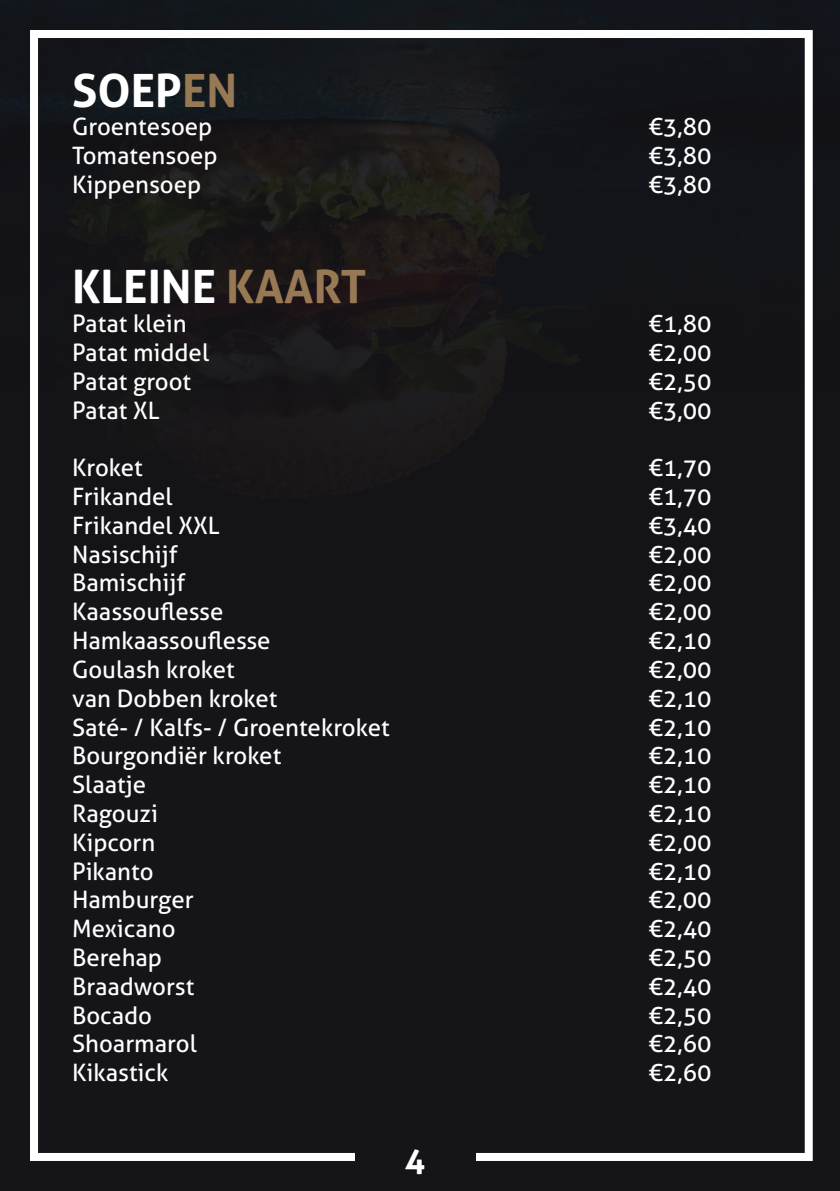
<style>
.page{position:relative;width:840px;height:1191px;background:#fff}
.page>*{position:absolute;margin:0;border:0;box-sizing:border-box;transform-origin:0 0}
.t1{font:700 46px "Aller";color:#fff}
.t2{font:700 34px "Aller";color:#fff}
.t3{font:24px "Aller";color:#fff}
.s1{color:#987955}
</style>
<div class="page">
<div style="left:0;top:0;width:839px;height:1191px;background:#151418"></div>
<div style="left:30px;top:30px;width:782px;height:1131px;border:8px solid #fff"></div>
<div style="left:354px;top:1147px;width:121px;height:44px;background:#151418"></div>
<h1 class="t1" style="left:72px;top:62px;width:167px">SOEP<span class="s1">EN</span></h1>
<p class="t3" style="left:72px;top:112px;width:142px">Groentesoep</p>
<p class="t3" style="left:648px;top:112px;width:64px">€3,80</p>
<p class="t3" style="left:72px;top:141px;width:147px">Tomatensoep</p>
<p class="t3" style="left:648px;top:141px;width:64px">€3,80</p>
<p class="t3" style="left:72px;top:170px;width:131px">Kippensoep</p>
<p class="t3" style="left:648px;top:170px;width:64px">€3,80</p>
<h1 class="t1" style="left:72px;top:259px;width:296px">KLEINE <span class="s1">KAART</span></h1>
<p class="t3" style="left:72px;top:309px;width:116px">Patat klein</p>
<p class="t3" style="left:648px;top:309px;width:64px">€1,80</p>
<p class="t3" style="left:72px;top:338px;width:138px">Patat middel</p>
<p class="t3" style="left:648px;top:338px;width:64px">€2,00</p>
<p class="t3" style="left:72px;top:367px;width:121px">Patat groot</p>
<p class="t3" style="left:648px;top:367px;width:64px">€2,50</p>
<p class="t3" style="left:72px;top:395px;width:89px">Patat XL</p>
<p class="t3" style="left:648px;top:395px;width:64px">€3,00</p>
<p class="t3" style="left:72px;top:453px;width:72px">Kroket</p>
<p class="t3" style="left:648px;top:453px;width:64px">€1,70</p>
<p class="t3" style="left:72px;top:482px;width:102px">Frikandel</p>
<p class="t3" style="left:648px;top:482px;width:64px">€1,70</p>
<p class="t3" style="left:72px;top:511px;width:149px">Frikandel XXL</p>
<p class="t3" style="left:648px;top:511px;width:64px">€3,40</p>
<p class="t3" style="left:72px;top:539px;width:107px">Nasischijf</p>
<p class="t3" style="left:648px;top:539px;width:64px">€2,00</p>
<p class="t3" style="left:72px;top:568px;width:115px">Bamischijf</p>
<p class="t3" style="left:648px;top:568px;width:64px">€2,00</p>
<p class="t3" style="left:72px;top:597px;width:153px">Kaassouflesse</p>
<p class="t3" style="left:648px;top:597px;width:64px">€2,00</p>
<p class="t3" style="left:72px;top:626px;width:200px">Hamkaassouflesse</p>
<p class="t3" style="left:648px;top:626px;width:64px">€2,10</p>
<p class="t3" style="left:72px;top:655px;width:164px">Goulash kroket</p>
<p class="t3" style="left:648px;top:655px;width:64px">€2,00</p>
<p class="t3" style="left:72px;top:683px;width:207px">van Dobben kroket</p>
<p class="t3" style="left:648px;top:683px;width:64px">€2,10</p>
<p class="t3" style="left:72px;top:712px;width:319px">Saté- / Kalfs- / Groentekroket</p>
<p class="t3" style="left:648px;top:712px;width:64px">€2,10</p>
<p class="t3" style="left:72px;top:741px;width:210px">Bourgondiër kroket</p>
<p class="t3" style="left:648px;top:741px;width:64px">€2,10</p>
<p class="t3" style="left:72px;top:770px;width:75px">Slaatje</p>
<p class="t3" style="left:648px;top:770px;width:64px">€2,10</p>
<p class="t3" style="left:72px;top:799px;width:87px">Ragouzi</p>
<p class="t3" style="left:648px;top:799px;width:64px">€2,10</p>
<p class="t3" style="left:72px;top:827px;width:85px">Kipcorn</p>
<p class="t3" style="left:648px;top:827px;width:64px">€2,00</p>
<p class="t3" style="left:72px;top:856px;width:83px">Pikanto</p>
<p class="t3" style="left:648px;top:856px;width:64px">€2,10</p>
<p class="t3" style="left:72px;top:885px;width:123px">Hamburger</p>
<p class="t3" style="left:648px;top:885px;width:64px">€2,00</p>
<p class="t3" style="left:72px;top:914px;width:105px">Mexicano</p>
<p class="t3" style="left:648px;top:914px;width:64px">€2,40</p>
<p class="t3" style="left:72px;top:943px;width:91px">Berehap</p>
<p class="t3" style="left:648px;top:943px;width:64px">€2,50</p>
<p class="t3" style="left:72px;top:971px;width:124px">Braadworst</p>
<p class="t3" style="left:648px;top:971px;width:64px">€2,40</p>
<p class="t3" style="left:72px;top:1000px;width:81px">Bocado</p>
<p class="t3" style="left:648px;top:1000px;width:64px">€2,50</p>
<p class="t3" style="left:72px;top:1029px;width:126px">Shoarmarol</p>
<p class="t3" style="left:648px;top:1029px;width:64px">€2,60</p>
<p class="t3" style="left:72px;top:1058px;width:98px">Kikastick</p>
<p class="t3" style="left:648px;top:1058px;width:64px">€2,60</p>
<h2 class="t2" style="left:404px;top:1139px;width:22px">4</h2>
</div>
